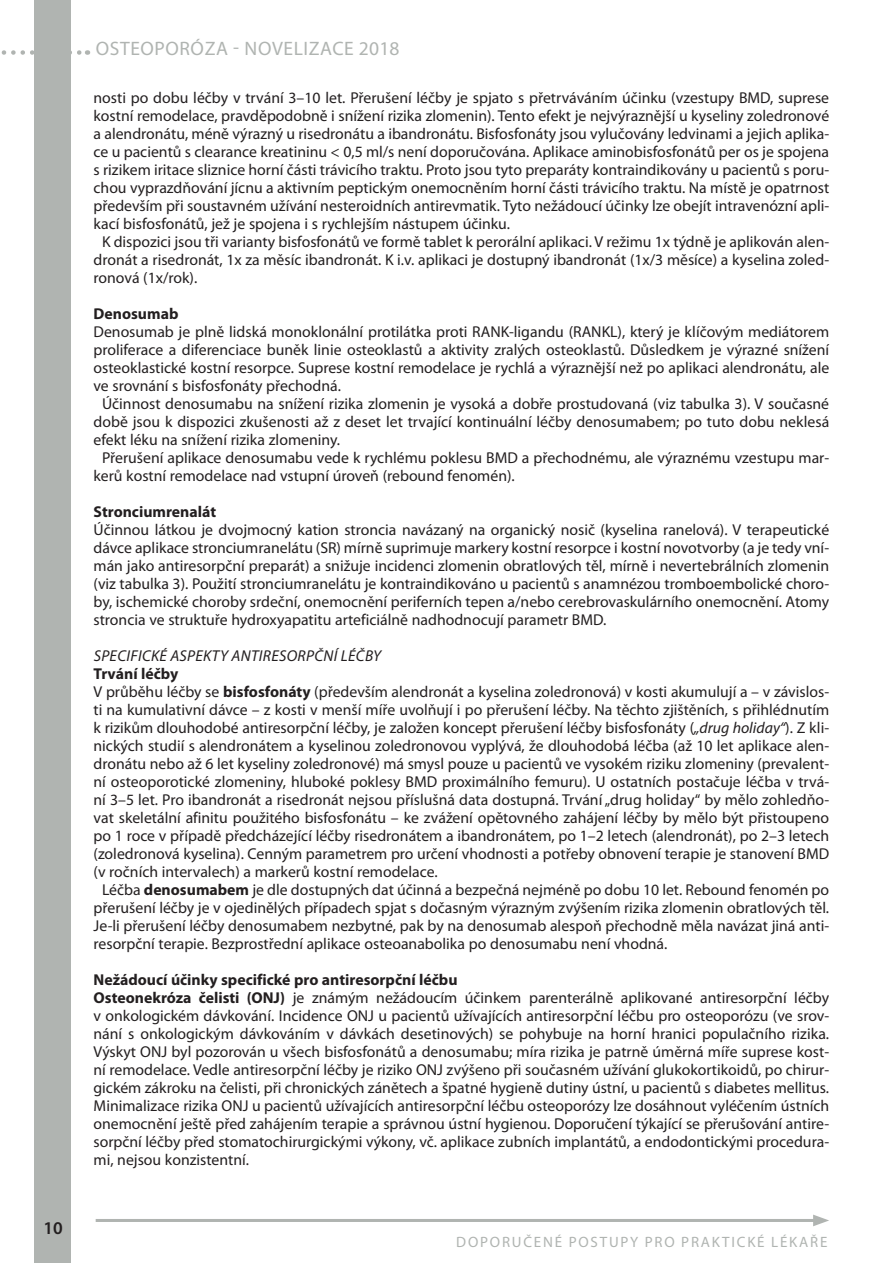
<style>
.page{position:relative;width:893px;height:1263px;background:#fff}
.page>*{position:absolute;margin:0;border:0;box-sizing:border-box;transform-origin:0 0}
.t1{font:19.5px "Myriad Pro";letter-spacing:.03em;color:#b0b4b1}
.t2{font:600 18px "Myriad Pro";color:#231f20}
.t3{font:15.75px/18px "Myriad Pro";color:#231f20;text-align:justify}
.t4{font:700 15.75px "Myriad Pro";color:#231f20}
.t5{font:italic 15.75px "Myriad Pro";letter-spacing:.02em;color:#231f20}
.t6{font:15px "Myriad Pro";letter-spacing:.12em;color:#b0b4b1}
.s1{font-weight:700}
.s2{font-style:italic}
</style>
<div class="page">
<hr style="left:96px;top:1219px;width:723px;height:3px;background:#b0b4b1">
<svg style="left:813px;top:1214px;width:16px;height:12px"></svg>
<svg style="left:1px;top:50px;width:87px;height:5px"></svg>
<div style="left:34px;top:0;width:37px;height:1263px;background:#b0b4b1"></div>
<p class="t2" style="left:44px;top:1221px;width:21px">10</p>
<p class="t1" style="left:96px;top:41px;width:305px">OSTEOPORÓZA - NOVELIZACE 2018</p>
<p class="t3" style="left:94px;top:90px;width:737px">nosti po dobu léčby v trvání 3–10 let. Přerušení léčby je spjato s přetrváváním účinku (vzestupy BMD, suprese</p>
<p class="t3" style="left:94px;top:108px;width:737px">kostní remodelace, pravděpodobně i snížení rizika zlomenin). Tento efekt je nejvýraznější u kyseliny zoledronové</p>
<p class="t3" style="left:94px;top:126px;width:737px">a alendronátu, méně výrazný u risedronátu a ibandronátu. Bisfosfonáty jsou vylučovány ledvinami a jejich aplika-</p>
<p class="t3" style="left:94px;top:144px;width:737px">ce u pacientů s clearance kreatininu &lt; 0,5 ml/s není doporučována. Aplikace aminobisfosfonátů per os je spojena</p>
<p class="t3" style="left:94px;top:162px;width:737px">s rizikem iritace sliznice horní části trávicího traktu. Proto jsou tyto preparáty kontraindikovány u pacientů s poru-</p>
<p class="t3" style="left:94px;top:180px;width:737px">chou vyprazdňování jícnu a aktivním peptickým onemocněním horní části trávicího traktu. Na místě je opatrnost</p>
<p class="t3" style="left:94px;top:198px;width:737px">především při soustavném užívání nesteroidních antirevmatik. Tyto nežádoucí účinky lze obejít intravenózní apli-</p>
<p class="t3" style="left:94px;top:216px;width:418px">kací bisfosfonátů, jež je spojena i s rychlejším nástupem účinku.</p>
<p class="t3" style="left:102px;top:234px;width:729px">K dispozici jsou tři varianty bisfosfonátů ve formě tablet k perorální aplikaci. V režimu 1x týdně je aplikován alen-</p>
<p class="t3" style="left:94px;top:252px;width:737px">dronát a risedronát, 1x za měsíc ibandronát. K i.v. aplikaci je dostupný ibandronát (1x/3 měsíce) a kyselina zoled-</p>
<p class="t3" style="left:94px;top:270px;width:105px">ronová (1x/rok).</p>
<p class="t4" style="left:94px;top:308px;width:86px">Denosumab</p>
<p class="t3" style="left:94px;top:324px;width:737px">Denosumab je plně lidská monoklonální protilátka proti RANK-ligandu (RANKL), který je klíčovým mediátorem</p>
<p class="t3" style="left:94px;top:342px;width:737px">proliferace a diferenciace buněk linie osteoklastů a aktivity zralých osteoklastů. Důsledkem je výrazné snížení</p>
<p class="t3" style="left:94px;top:360px;width:737px">osteoklastické kostní resorpce. Suprese kostní remodelace je rychlá a výraznější než po aplikaci alendronátu, ale</p>
<p class="t3" style="left:94px;top:378px;width:249px">ve srovnání s bisfosfonáty přechodná.</p>
<p class="t3" style="left:102px;top:396px;width:729px">Účinnost denosumabu na snížení rizika zlomenin je vysoká a dobře prostudovaná (viz tabulka 3). V současné</p>
<p class="t3" style="left:94px;top:414px;width:737px">době jsou k dispozici zkušenosti až z deset let trvající kontinuální léčby denosumabem; po tuto dobu neklesá</p>
<p class="t3" style="left:94px;top:432px;width:248px">efekt léku na snížení rizika zlomeniny.</p>
<p class="t3" style="left:102px;top:450px;width:729px">Přerušení aplikace denosumabu vede k rychlému poklesu BMD a přechodnému, ale výraznému vzestupu mar-</p>
<p class="t3" style="left:94px;top:468px;width:423px">kerů kostní remodelace nad vstupní úroveň (rebound fenomén).</p>
<p class="t4" style="left:94px;top:506px;width:124px">Stronciumrenalát</p>
<p class="t3" style="left:94px;top:522px;width:737px">Účinnou látkou je dvojmocný kation stroncia navázaný na organický nosič (kyselina ranelová). V terapeutické dávce aplikace stronciumranelátu (SR) mírně suprimuje markery kostní resorpce i kostní novotvorby (a je tedy vní&shy;mán jako antiresorpční preparát) a snižuje incidenci zlomenin obratlových těl, mírně i nevertebrálních zlomenin (viz tabulka 3). Použití stronciumranelátu je kontraindikováno u pacientů s anamnézou tromboembolické choro&shy;by, ischemické choroby srdeční, onemocnění periferních tepen a/nebo cerebrovaskulárního onemocnění. Atomy stroncia ve struktuře hydroxyapatitu arteficiálně nadhodnocují parametr BMD.</p>
<p class="t5" style="left:94px;top:650px;width:289px">SPECIFICKÉ ASPEKTY ANTIRESORPČNÍ LÉČBY</p>
<p class="t4" style="left:94px;top:668px;width:86px">Trvání léčby</p>
<p class="t3" style="left:94px;top:684px;width:737px">V průběhu léčby se <span class="s1">bisfosfonáty</span> (především alendronát a kyselina zoledronová) v kosti akumulují a – v závislos-</p>
<p class="t3" style="left:94px;top:702px;width:737px">ti na kumulativní dávce – z kosti v menší míře uvolňují i po přerušení léčby. Na těchto zjištěních, s přihlédnutím</p>
<p class="t3" style="left:94px;top:720px;width:737px">k rizikům dlouhodobé antiresorpční léčby, je založen koncept přerušení léčby bisfosfonáty (<span class="s2">„drug holiday“</span>). Z kli-</p>
<p class="t3" style="left:94px;top:738px;width:737px">nických studií s alendronátem a kyselinou zoledronovou vyplývá, že dlouhodobá léčba (až 10 let aplikace alen-</p>
<p class="t3" style="left:94px;top:756px;width:737px">dronátu nebo až 6 let kyseliny zoledronové) má smysl pouze u pacientů ve vysokém riziku zlomeniny (prevalent-</p>
<p class="t3" style="left:94px;top:774px;width:737px">ní osteoporotické zlomeniny, hluboké poklesy BMD proximálního femuru). U ostatních postačuje léčba v trvá-</p>
<p class="t3" style="left:94px;top:792px;width:737px">ní 3–5 let. Pro ibandronát a risedronát nejsou příslušná data dostupná. Trvání „drug holiday“ by mělo zohledňo-</p>
<p class="t3" style="left:94px;top:810px;width:737px">vat skeletální afinitu použitého bisfosfonátu – ke zvážení opětovného zahájení léčby by mělo být přistoupeno</p>
<p class="t3" style="left:94px;top:828px;width:737px">po 1 roce v případě předcházející léčby risedronátem a ibandronátem, po 1–2 letech (alendronát), po 2–3 letech</p>
<p class="t3" style="left:94px;top:846px;width:737px">(zoledronová kyselina). Cenným parametrem pro určení vhodnosti a potřeby obnovení terapie je stanovení BMD</p>
<p class="t3" style="left:94px;top:864px;width:346px">(v ročních intervalech) a markerů kostní remodelace.</p>
<p class="t3" style="left:102px;top:882px;width:729px">Léčba <span class="s1">denosumabem</span> je dle dostupných dat účinná a bezpečná nejméně po dobu 10 let. Rebound fenomén po</p>
<p class="t3" style="left:94px;top:900px;width:737px">přerušení léčby je v ojedinělých případech spjat s dočasným výrazným zvýšením rizika zlomenin obratlových těl.</p>
<p class="t3" style="left:94px;top:918px;width:737px">Je-li přerušení léčby denosumabem nezbytné, pak by na denosumab alespoň přechodně měla navázat jiná anti-</p>
<p class="t3" style="left:94px;top:936px;width:575px">resorpční terapie. Bezprostřední aplikace osteoanabolika po denosumabu není vhodná.</p>
<p class="t3" style="left:94px;top:972px;width:737px;text-align:left"><span class="s1">Nežádoucí účinky specifické pro antiresorpční léčbu<br>Osteonekróza čelisti (ONJ)</span> je známým nežádoucím účinkem parenterálně aplikované antiresorpční léčby v onkologickém dávkování. Incidence ONJ u pacientů užívajících antiresorpční léčbu pro osteoporózu (ve srov&shy;nání s onkologickým dávkováním v dávkách desetinových) se pohybuje na horní hranici populačního rizika.<br>Výskyt ONJ byl pozorován u všech bisfosfonátů a denosumabu; míra rizika je patrně úměrná míře suprese kost&shy;ní remodelace. Vedle antiresorpční léčby je riziko ONJ zvýšeno při současném užívání glukokortikoidů, po chirur&shy;gickém zákroku na čelisti, při chronických zánětech a špatné hygieně dutiny ústní, u pacientů s diabetes mellitus.<br>Minimalizace rizika ONJ u pacientů užívajících antiresorpční léčbu osteoporózy lze dosáhnout vyléčením ústních onemocnění ještě před zahájením terapie a správnou ústní hygienou. Doporučení týkající se přerušování antire&shy;sorpční léčby před stomatochirurgickými výkony, vč. aplikace zubních implantátů, a endodontickými procedura&shy;mi, nejsou konzistentní.</p>
<p class="t6" style="left:456px;top:1236px;width:373px">DOPORUČENÉ POSTUPY PRO PRAKTICKÉ LÉKAŘE</p>
</div>
